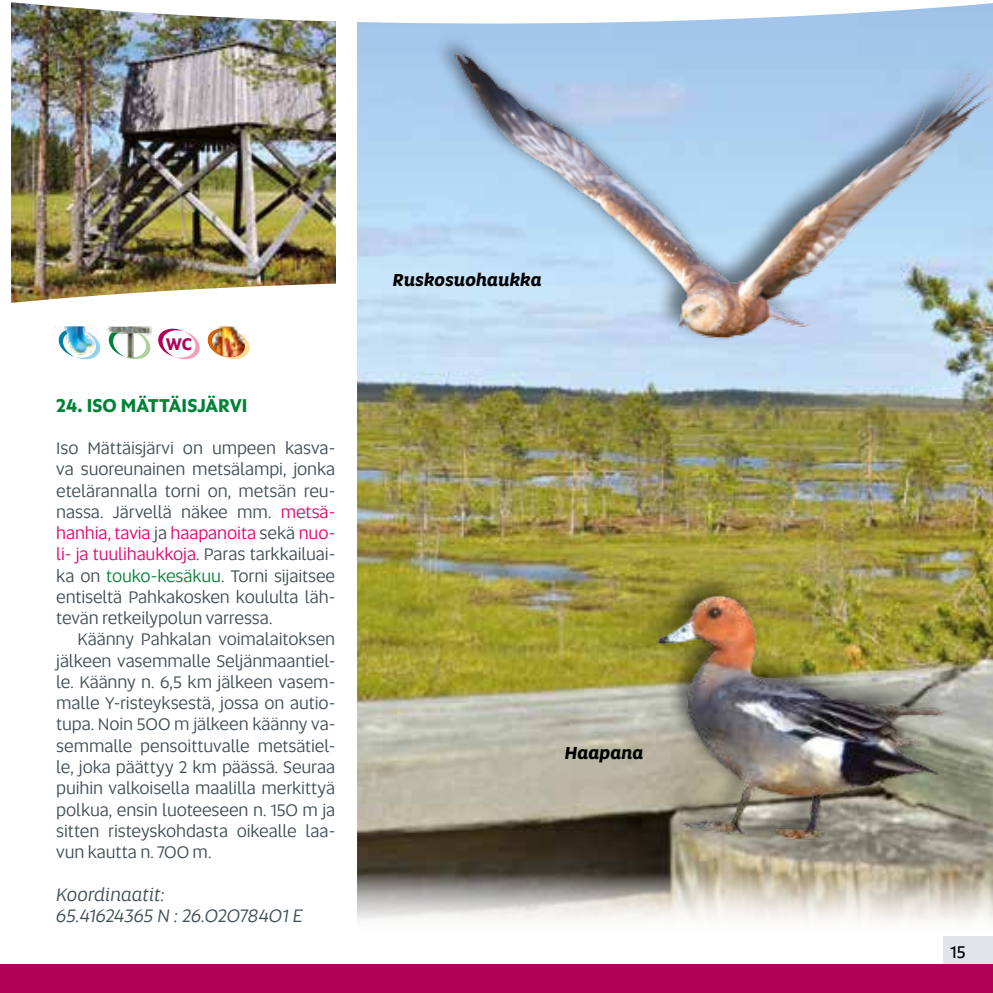
<style>
.page{position:relative;width:993px;height:993px;background:#fff}
.page>*{position:absolute;margin:0;border:0;box-sizing:border-box;transform-origin:0 0}
.t1{font:italic 18.75px/21.2px "Altis";letter-spacing:-.005em;color:#3f4e55}
.t2{font:700 18.75px "Altis";color:#008237}
.t3{font:17.5px/21.2px "Altis";letter-spacing:-.005em;color:#3f4e55;text-align:justify}
.t4{font:italic 700 17.5px "Altis";letter-spacing:.005em;color:#000}
.t5{font:17.5px "Altis";color:#000}
.t6{font:700 17px "Altis";color:#b10058}
.s1{color:#e60071}
.s2{color:#008237}
</style>
<div class="page">
<div style="left:943px;top:935px;width:49px;height:29px;background:#e0e5e9"></div>
<img style="left:12px;top:52px;width:323px;height:201px">
<img style="left:58px;top:326px;width:192px;height:34px">
<img style="left:11px;top:253px;width:325px;height:50px">
<div style="left:0;top:964px;width:992px;height:28px;background:#b10058"></div>
<img style="left:357px;top:52px;width:635px;height:870px">
<img style="left:11px;top:2px;width:396px;height:50px">
<img style="left:407px;top:3px;width:585px;height:400px">
<div style="left:634px;top:571px;width:312px;height:271px;background:#000;opacity:.5"></div>
<img style="left:639px;top:584px;width:314px;height:267px">
<p class="t6" style="left:166px;top:331px;width:28px">WC</p>
<p class="t2" style="left:56px;top:391px;width:193px">24. ISO MÄTTÄISJÄRVI</p>
<p class="t3" style="left:56px;top:436px;width:280px">Iso Mättäisjärvi on umpeen kasva&shy;va suoreunainen metsälampi, jonka etelärannalla torni on, metsän reu&shy;nassa. Järvellä näkee mm. <span class="s1">metsä&shy;hanhia</span>, <span class="s1">tavia</span> ja <span class="s1">haapanoita</span> sekä <span class="s1">nuo&shy;li- ja tuulihaukkoja</span>. Paras tarkkailuai&shy;ka on <span class="s2">touko-kesäkuu</span>. Torni sijaitsee entiseltä Pahkakosken koululta läh&shy;tevän retkeilypolun varressa.</p>
<p class="t3" style="left:56px;top:628px;width:280px;text-indent:21px">Käänny Pahkalan voimalaitoksen jälkeen vasemmalle Seljänmaantiel&shy;le. Käänny n. 6,5 km jälkeen vasem&shy;malle Y-risteyksestä, jossa on autio&shy;tupa. Noin 500 m jälkeen käänny va&shy;semmalle pensoittuvalle metsätiel&shy;le, joka päättyy 2 km päässä. Seuraa puihin valkoisella maalilla merkittyä polkua, ensin luoteeseen n. 150 m ja sitten risteyskohdasta oikealle laa&shy;vun kautta n. 700 m.</p>
<p class="t1" style="left:56px;top:882px;width:248px">Koordinaatit:<br>65.41624365 N : 26.02078401 E</p>
<p class="t4" style="left:393px;top:267px;width:150px">Ruskosuohaukka</p>
<p class="t4" style="left:564px;top:739px;width:80px">Haapana</p>
<p class="t5" style="left:950px;top:939px;width:17px">15</p>
</div>
